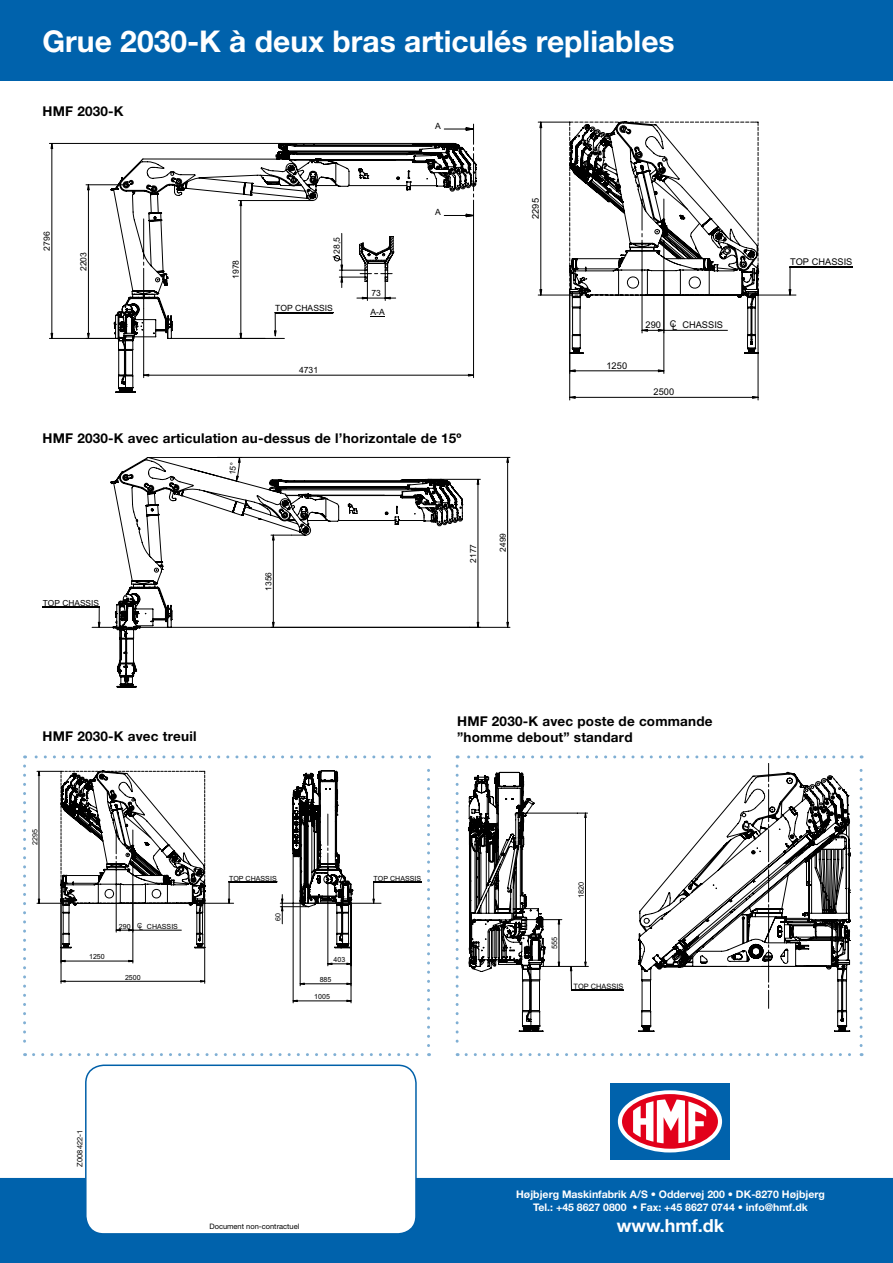
<style>
.page{position:relative;width:893px;height:1263px;background:#fff}
.page>*{position:absolute;margin:0;border:0;box-sizing:border-box;transform-origin:0 0}
.t1{font:700 30px "Helvetica Neue LT Std";color:#fff}
.t2{font:700 18px "Helvetica Neue LT Std";color:#fff}
.t3{font:700 13.5px "Helvetica Neue LT Std";letter-spacing:.015em;color:#000}
.t4{font:700 10.5px/12.6px "Helvetica Neue LT Std";color:#fff;text-align:center}
.t5{font:9.3px "Arial";color:#000}
.t6{font:8.55px "Arial";letter-spacing:.005em;color:#000}
.t7{font:8.4px "Arial";letter-spacing:.005em;color:#000}
.t8{font:7.5px "Helvetica Neue LT Std";color:#000}
.t9{font:7.35px "Arial";color:#000}
.t10{font:7.05px "Arial";color:#000}
</style>
<div class="page">
<div style="left:0;top:1178px;width:893px;height:85px;background:#0062ac"></div>
<div style="left:0;top:0;width:893px;height:81px;background:#0062ac"></div>
<div style="left:610px;top:1083px;width:119px;height:77px;background:#0062ac"></div>
<svg style="left:618px;top:1090px;width:104px;height:63px"></svg>
<svg style="left:622px;top:1094px;width:96px;height:55px;background:#d67e91"></svg>
<div style="left:86px;top:1065px;width:330px;height:169px;background:#fff;border-radius:18px"></div>
<div style="left:85px;top:1064px;width:332px;height:170px;border:2px solid #0060a9;border-radius:18px"></div>
<svg style="left:456px;top:766px;width:3px;height:290px"></svg>
<svg style="left:466px;top:1053px;width:396px;height:3px"></svg>
<svg style="left:860px;top:755px;width:3px;height:290px"></svg>
<svg style="left:457px;top:755px;width:395px;height:3px"></svg>
<svg style="left:23px;top:766px;width:3px;height:290px"></svg>
<svg style="left:34px;top:1053px;width:396px;height:3px"></svg>
<svg style="left:427px;top:755px;width:3px;height:290px"></svg>
<svg style="left:25px;top:755px;width:395px;height:3px"></svg>
<svg style="left:469px;top:763px;width:381px;height:269px"></svg>
<hr style="left:559px;top:920px;width:1px;height:46px;background:#000">
<hr style="left:571px;top:990px;width:52px;height:1px;background:#000">
<svg style="left:570px;top:966px;width:2px;height:24px"></svg>
<svg style="left:60px;top:770px;width:321px;height:178px"></svg>
<hr style="left:328px;top:884px;width:1px;height:82px;background:#000">
<hr style="left:280px;top:903px;width:71px;height:1px;background:#000">
<hr style="left:293px;top:1001px;width:58px;height:1px;background:#000">
<hr style="left:351px;top:903px;width:1px;height:100px;background:#000">
<hr style="left:293px;top:798px;width:1px;height:205px;background:#000">
<hr style="left:116px;top:885px;width:1px;height:47px;background:#000">
<hr style="left:133px;top:930px;width:48px;height:1px;background:#000">
<hr style="left:133px;top:885px;width:1px;height:78px;background:#000">
<hr style="left:61px;top:961px;width:72px;height:1px;background:#000">
<hr style="left:61px;top:981px;width:144px;height:1px;background:#000">
<hr style="left:204px;top:903px;width:1px;height:80px;background:#000">
<hr style="left:61px;top:903px;width:1px;height:80px;background:#000">
<hr style="left:39px;top:771px;width:1px;height:132px;background:#000">
<hr style="left:300px;top:855px;width:1px;height:131px;background:#000">
<hr style="left:300px;top:983px;width:51px;height:1px;background:#000">
<svg style="left:281px;top:899px;width:2px;height:12px"></svg>
<svg style="left:329px;top:963px;width:22px;height:1px"></svg>
<svg style="left:117px;top:929px;width:16px;height:2px"></svg>
<svg style="left:37px;top:771px;width:24px;height:5px"></svg>
<svg style="left:37px;top:899px;width:24px;height:5px"></svg>
<hr style="left:229px;top:882px;width:48px;height:1px;background:#000">
<hr style="left:374px;top:882px;width:47px;height:1px;background:#000">
<svg style="left:228px;top:882px;width:2px;height:21px"></svg>
<svg style="left:373px;top:882px;width:1px;height:21px"></svg>
<svg style="left:110px;top:124px;width:366px;height:269px"></svg>
<svg style="left:466px;top:127px;width:10px;height:4px"></svg>
<svg style="left:466px;top:214px;width:10px;height:3px"></svg>
<svg style="left:164px;top:274px;width:4px;height:8px"></svg>
<hr style="left:241px;top:201px;width:1px;height:137px;background:#000">
<hr style="left:238px;top:200px;width:74px;height:1px;background:#000">
<hr style="left:88px;top:185px;width:1px;height:153px;background:#000">
<hr style="left:86px;top:184px;width:40px;height:1px;background:#000">
<hr style="left:52px;top:143px;width:1px;height:195px;background:#000">
<hr style="left:49px;top:143px;width:392px;height:1px;background:#000">
<hr style="left:49px;top:338px;width:70px;height:1px;background:#000">
<hr style="left:144px;top:375px;width:329px;height:1px;background:#000">
<hr style="left:473px;top:220px;width:1px;height:158px;background:#000">
<hr style="left:143px;top:309px;width:1px;height:69px;background:#000">
<svg style="left:238px;top:236px;width:158px;height:103px"></svg>
<svg style="left:569px;top:121px;width:228px;height:233px"></svg>
<hr style="left:642px;top:271px;width:1px;height:62px;background:#000">
<hr style="left:664px;top:330px;width:63px;height:1px;background:#000">
<hr style="left:664px;top:271px;width:1px;height:102px;background:#000">
<hr style="left:570px;top:370px;width:94px;height:1px;background:#000">
<hr style="left:570px;top:397px;width:188px;height:1px;background:#000">
<hr style="left:758px;top:295px;width:1px;height:105px;background:#000">
<hr style="left:569px;top:295px;width:1px;height:105px;background:#000">
<hr style="left:540px;top:122px;width:1px;height:173px;background:#000">
<hr style="left:538px;top:122px;width:32px;height:1px;background:#000">
<hr style="left:538px;top:295px;width:32px;height:1px;background:#000">
<svg style="left:642px;top:329px;width:22px;height:2px"></svg>
<hr style="left:790px;top:267px;width:62px;height:1px;background:#000">
<svg style="left:789px;top:267px;width:2px;height:28px"></svg>
<svg style="left:92px;top:457px;width:378px;height:230px"></svg>
<hr style="left:271px;top:627px;width:199px;height:1px;background:#000">
<hr style="left:273px;top:535px;width:1px;height:92px;background:#000">
<hr style="left:507px;top:457px;width:1px;height:170px;background:#000">
<hr style="left:470px;top:627px;width:40px;height:1px;background:#000">
<hr style="left:217px;top:457px;width:293px;height:1px;background:#000">
<hr style="left:441px;top:479px;width:39px;height:1px;background:#000">
<hr style="left:478px;top:479px;width:1px;height:148px;background:#000">
<svg style="left:271px;top:535px;width:21px;height:5px"></svg>
<svg style="left:470px;top:622px;width:10px;height:5px"></svg>
<hr style="left:43px;top:607px;width:56px;height:1px;background:#000">
<svg style="left:98px;top:607px;width:2px;height:20px"></svg>
<svg style="left:216px;top:457px;width:26px;height:25px"></svg>
<h1 class="t1" style="left:43px;top:23px;width:634px">Grue 2030-K à deux bras articulés repliables</h1>
<p class="t3" style="left:43px;top:103px;width:83px">HMF 2030-K</p>
<p class="t6" style="left:41px;top:250px;width:21px;rotate:-90deg">2796</p>
<p class="t6" style="left:78px;top:271px;width:21px;rotate:-90deg">2203</p>
<p class="t6" style="left:230px;top:279px;width:21px;rotate:-90deg">1978</p>
<p class="t6" style="left:331px;top:254px;width:18px;rotate:-90deg">28,5</p>
<p class="t6" style="left:275px;top:303px;width:59px">TOP CHASSIS</p>
<p class="t6" style="left:299px;top:365px;width:21px">4731</p>
<p class="t6" style="left:371px;top:288px;width:11px">73</p>
<p class="t6" style="left:370px;top:306px;width:16px">A-A</p>
<p class="t6" style="left:435px;top:120px;width:7px">A</p>
<p class="t6" style="left:435px;top:207px;width:7px">A</p>
<p class="t3" style="left:43px;top:430px;width:421px">HMF 2030-K avec articulation au-dessus de l’horizontale de 15º</p>
<p class="t5" style="left:529px;top:219px;width:22px;rotate:-90deg">2295</p>
<p class="t7" style="left:43px;top:597px;width:58px">TOP CHASSIS</p>
<p class="t7" style="left:263px;top:590px;width:20px;rotate:-90deg">1356</p>
<p class="t7" style="left:468px;top:563px;width:20px;rotate:-90deg">2177</p>
<p class="t7" style="left:497px;top:552px;width:20px;rotate:-90deg">2499</p>
<p class="t5" style="left:606px;top:359px;width:22px">1250</p>
<p class="t5" style="left:645px;top:319px;width:79px">290 CL CHASSIS</p>
<p class="t5" style="left:654px;top:386px;width:22px">2500</p>
<p class="t3" style="left:457px;top:713px;width:257px">HMF 2030-K avec poste de commande</p>
<p class="t3" style="left:43px;top:728px;width:156px">HMF 2030-K avec treuil</p>
<p class="t3" style="left:457px;top:729px;width:177px">”homme debout” standard</p>
<p class="t10" style="left:30px;top:845px;width:17px;rotate:-90deg">2295</p>
<p class="t10" style="left:89px;top:952px;width:17px">1250</p>
<p class="t10" style="left:119px;top:921px;width:61px">290 CL CHASSIS</p>
<p class="t10" style="left:125px;top:972px;width:17px">2500</p>
<p class="t10" style="left:229px;top:873px;width:49px">TOP CHASSIS</p>
<p class="t10" style="left:374px;top:873px;width:49px">TOP CHASSIS</p>
<p class="t10" style="left:274px;top:921px;width:9px;rotate:-90deg">60</p>
<p class="t10" style="left:334px;top:955px;width:13px">403</p>
<p class="t10" style="left:320px;top:975px;width:13px">885</p>
<p class="t10" style="left:314px;top:992px;width:17px">1005</p>
<p class="t8" style="left:75px;top:1166px;width:38px;rotate:-90deg">Z008422-1</p>
<p class="t9" style="left:550px;top:949px;width:14px;rotate:-90deg">555</p>
<p class="t9" style="left:576px;top:898px;width:18px;rotate:-90deg">1820</p>
<p class="t9" style="left:573px;top:981px;width:51px">TOP CHASSIS</p>
<p class="t5" style="left:790px;top:256px;width:64px">TOP CHASSIS</p>
<p class="t8" style="left:209px;top:1222px;width:92px">Document non-contractuel</p>
<p class="t4" style="left:516px;top:1188px;width:310px">Højbjerg Maskinfabrik A/S • Oddervej 200 • DK-8270 Højbjerg<br>Tel.: +45 8627 0800 • Fax: +45 8627 0744 • info@hmf.dk</p>
<h2 class="t2" style="left:617px;top:1215px;width:109px">www.hmf.dk</h2>
</div>
